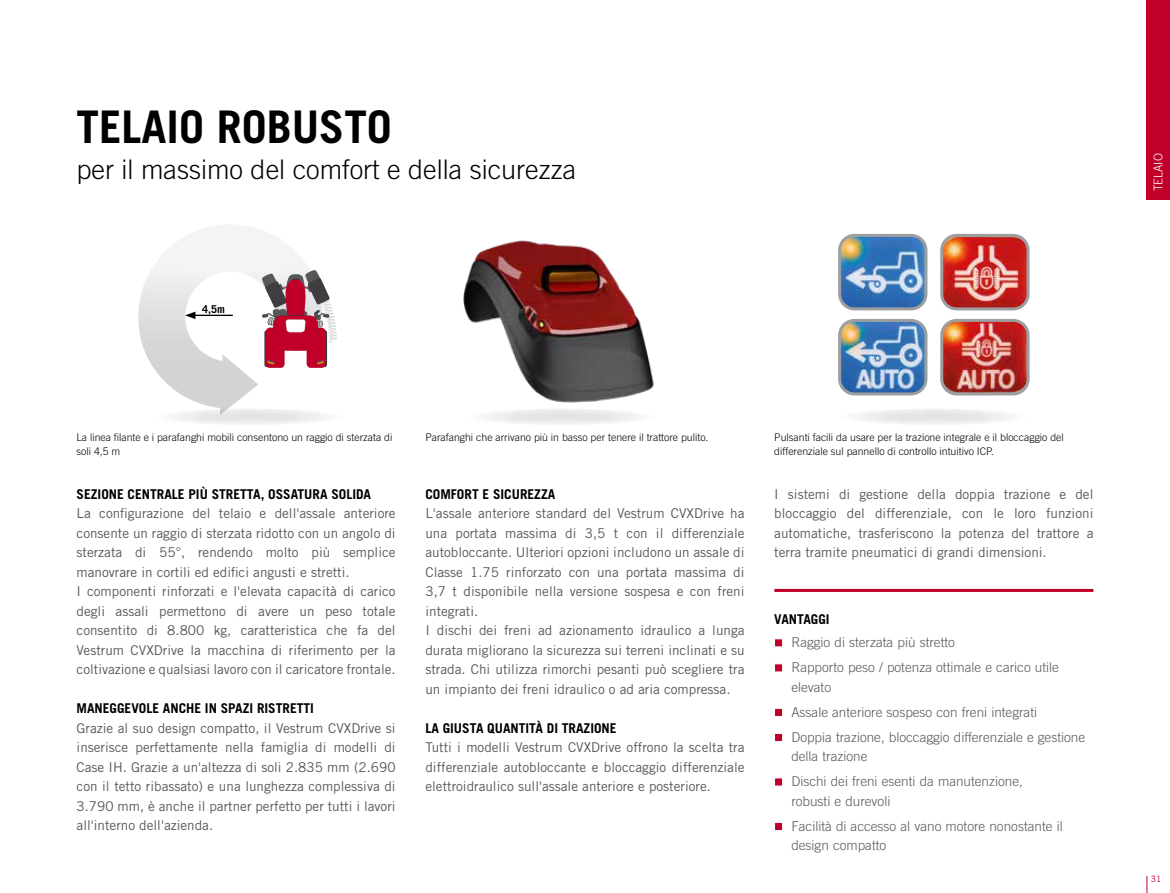
<style>
.page{position:relative;width:1170px;height:893px;background:#fff}
.page>*{position:absolute;margin:0;border:0;box-sizing:border-box;transform-origin:0 0}
.t1{font:700 45px "Trade Gothic LT Pro";color:#000}
.t2{font:300 27px "Trade Gothic LT Pro";color:#000}
.t3{font:13.5px/19.5px "Trade Gothic LT Pro";color:#58585a;text-align:justify}
.t4{font:300 13.5px/25px "Trade Gothic LT Pro";color:#58585a}
.t5{font:700 13.5px "Trade Gothic LT Std";color:#000}
.t6{font:700 13.5px "Trade Gothic LT Pro";color:#000}
.t7{font:300 12px "Trade Gothic LT Pro";color:#fff}
.t8{font:700 10.8px "Trade Gothic LT Std";color:#000}
.t9{font:300 10.5px/13.5px "Trade Gothic LT Pro";color:#000}
.t10{font:8.7px "Trade Gothic LT Pro";color:#c1002a}
</style>
<div class="page">
<img style="left:138px;top:267px;width:15px;height:100px">
<img style="left:256px;top:279px;width:6px;height:5px">
<img style="left:180px;top:292px;width:15px;height:110px">
<img style="left:195px;top:345px;width:14px;height:61px">
<img style="left:209px;top:354px;width:28px;height:54px">
<img style="left:237px;top:367px;width:15px;height:34px">
<svg style="left:251px;top:379px;width:7px;height:11px"></svg>
<svg style="left:172px;top:388px;width:9px;height:6px"></svg>
<svg style="left:262px;top:270px;width:75px;height:98px"></svg>
<hr style="left:193px;top:315px;width:40px;height:1px;background:#000">
<svg style="left:185px;top:312px;width:10px;height:7px"></svg>
<div style="left:774px;top:639px;width:8px;height:8px;background:#c1002a;border:1px solid #fff"></div>
<div style="left:774px;top:664px;width:8px;height:8px;background:#c1002a;border:1px solid #fff"></div>
<div style="left:774px;top:708px;width:8px;height:9px;background:#c1002a;border:1px solid #fff"></div>
<div style="left:774px;top:733px;width:8px;height:9px;background:#c1002a;border:1px solid #fff"></div>
<div style="left:774px;top:778px;width:8px;height:8px;background:#c1002a;border:1px solid #fff"></div>
<div style="left:774px;top:822px;width:8px;height:9px;background:#c1002a;border:1px solid #fff"></div>
<img style="left:842px;top:236px;width:83px;height:73px">
<div style="left:838px;top:234px;width:89px;height:76px;border:3px solid #9c9e9f;border-radius:15px"></div>
<img style="left:842px;top:321px;width:83px;height:73px">
<div style="left:838px;top:319px;width:89px;height:76px;border:3px solid #9c9e9f;border-radius:15px"></div>
<img style="left:944px;top:236px;width:83px;height:73px">
<div style="left:940px;top:234px;width:89px;height:76px;border:3px solid #9c9e9f;border-radius:15px"></div>
<img style="left:944px;top:321px;width:83px;height:73px">
<div style="left:940px;top:319px;width:89px;height:76px;border:3px solid #9c9e9f;border-radius:15px"></div>
<div style="left:1146px;top:0;width:23px;height:200px;background:#c1002a"></div>
<svg style="left:153px;top:408px;width:191px;height:17px;fill:#efefef"></svg>
<div style="left:466px;top:408px;width:191px;height:17px;background:#efefef;border-radius:50%"></div>
<div style="left:838px;top:408px;width:191px;height:17px;background:linear-gradient(to right,#f0f0f0,#efefef);border-radius:50%"></div>
<svg style="left:1146px;top:876px;width:1px;height:17px"></svg>
<img style="left:463px;top:240px;width:194px;height:177px">
<h1 class="t1" style="left:77px;top:99px;width:317px">TELAIO ROBUSTO</h1>
<h2 class="t2" style="left:77px;top:153px;width:501px">per il massimo del comfort e della sicurezza</h2>
<p class="t8" style="left:202px;top:302px;width:24px">4,5m</p>
<p class="t9" style="left:77px;top:431px;width:317px">La linea filante e i parafanghi mobili consentono un raggio di sterzata di soli 4,5 m</p>
<p class="t9" style="left:425px;top:431px;width:284px">Parafanghi che arrivano più in basso per tenere il trattore pulito.</p>
<p class="t9" style="left:774px;top:431px;width:291px">Pulsanti facili da usare per la trazione integrale e il bloccaggio del differenziale sul pannello di controllo intuitivo ICP.</p>
<p class="t5" style="left:77px;top:486px;width:296px">SEZIONE CENTRALE PIÙ STRETTA, OSSATURA SOLIDA</p>
<p class="t3" style="left:77px;top:503px;width:320px;text-align:left">La configurazione del telaio e dell'assale anteriore consente un raggio di sterzata ridotto con un angolo di sterzata di 55°, rendendo molto più semplice manovrare in cortili ed edifici angusti e stretti.<br>I componenti rinforzati e l'elevata capacità di carico degli assali permettono di avere un peso totale consentito di 8.800 kg, caratteristica che fa del Vestrum CVXDrive la macchina di riferimento per la coltivazione e qualsiasi lavoro con il caricatore frontale.</p>
<p class="t5" style="left:77px;top:700px;width:239px">MANEGGEVOLE ANCHE IN SPAZI RISTRETTI</p>
<p class="t3" style="left:77px;top:718px;width:320px">Grazie al suo design compatto, il Vestrum CVXDrive si inserisce perfettamente nella famiglia di modelli di Case IH. Grazie a un'altezza di soli 2.835 mm (2.690 con il tetto ribassato) e una lunghezza complessiva di 3.790 mm, è anche il partner perfetto per tutti i lavori all'interno dell'azienda.</p>
<p class="t5" style="left:425px;top:486px;width:131px">COMFORT E SICUREZZA</p>
<p class="t3" style="left:425px;top:503px;width:320px;text-align:left">L'assale anteriore standard del Vestrum CVXDrive ha una portata massima di 3,5 t con il differenziale autobloccante. Ulteriori opzioni includono un assale di Classe 1.75 rinforzato con una portata massima di 3,7 t disponibile nella versione sospesa e con freni integrati.<br>I dischi dei freni ad azionamento idraulico a lunga durata migliorano la sicurezza sui terreni inclinati e su strada. Chi utilizza rimorchi pesanti può scegliere tra un impianto dei freni idraulico o ad aria compressa.</p>
<p class="t5" style="left:425px;top:719px;width:193px">LA GIUSTA QUANTITÀ DI TRAZIONE</p>
<p class="t3" style="left:425px;top:737px;width:320px">Tutti i modelli Vestrum CVXDrive offrono la scelta tra differenziale autobloccante e bloccaggio differenziale elettroidraulico sull'assale anteriore e posteriore.</p>
<p class="t3" style="left:774px;top:484px;width:320px">I sistemi di gestione della doppia trazione e del bloccaggio del differenziale, con le loro funzioni automatiche, trasferiscono la potenza del trattore a terra tramite pneumatici di grandi dimensioni.</p>
<p class="t6" style="left:774px;top:610px;width:57px">VANTAGGI</p>
<p class="t4" style="left:791px;top:630px;width:269px">Raggio di sterzata più stretto<br>Rapporto peso / potenza ottimale e carico utile</p>
<p class="t4" style="left:791px;top:674px;width:295px">elevato<br>Assale anteriore sospeso con freni integrati<br>Doppia trazione, bloccaggio differenziale e gestione</p>
<p class="t4" style="left:791px;top:744px;width:233px">della trazione<br>Dischi dei freni esenti da manutenzione,</p>
<p class="t4" style="left:791px;top:788px;width:273px">robusti e durevoli<br>Facilità di accesso al vano motore nonostante il</p>
<p class="t4" style="left:791px;top:833px;width:96px">design compatto</p>
<p class="t7" style="left:1151px;top:191px;width:40px;rotate:-90deg">TELAIO</p>
<p class="t10" style="left:1150px;top:874px;width:12px">31</p>
</div>
